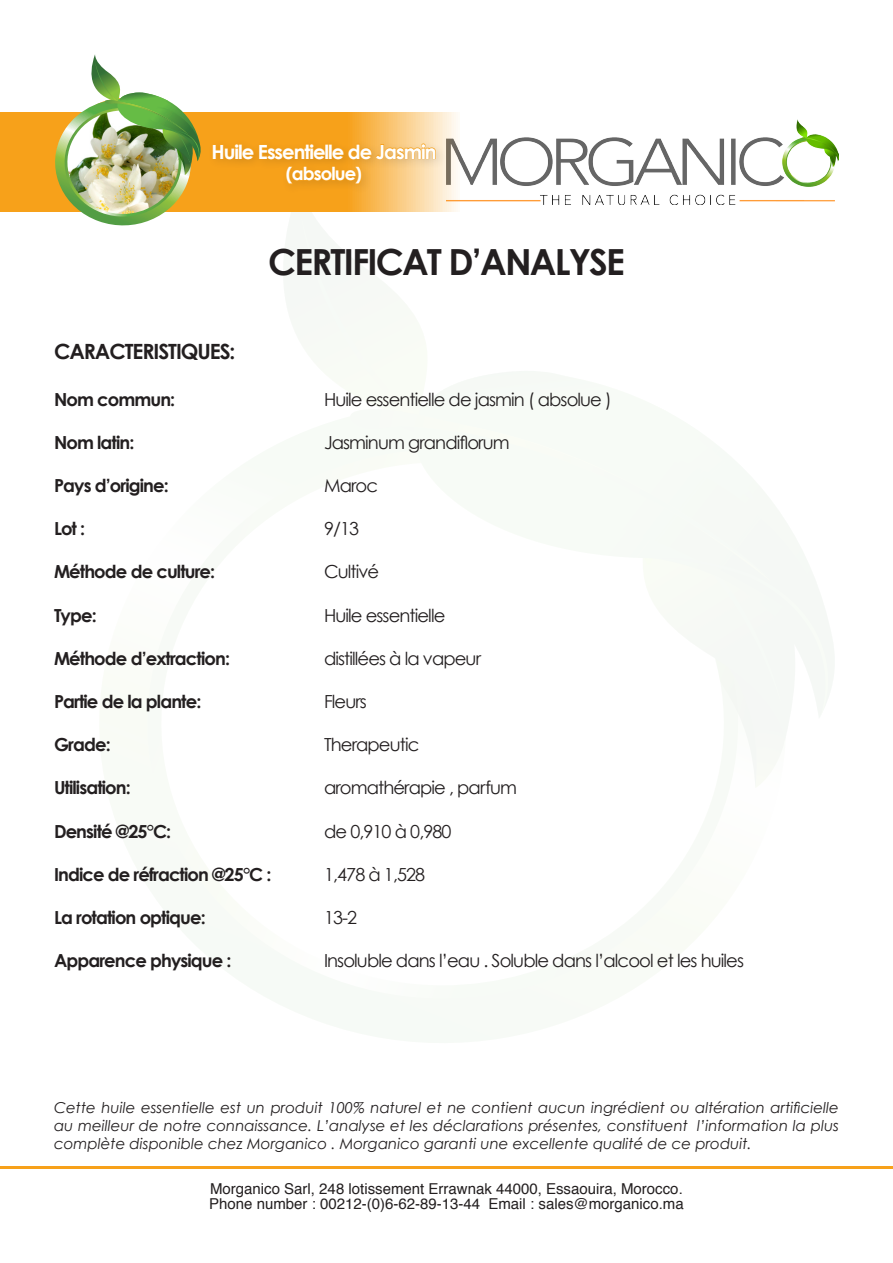
<style>
.page{position:relative;width:893px;height:1263px;background:#fff}
.page>*{position:absolute;margin:0;border:0;box-sizing:border-box;transform-origin:0 0}
.t1{font:700 36px "Century Gothic";letter-spacing:-.05em;color:#231f20}
.t2{font:700 21px "Century Gothic";letter-spacing:-.05em;color:#231f20}
.t3{font:700 19.5px "Century Gothic";letter-spacing:-.05em;color:#fff}
.t4{font:18px "Century Gothic";letter-spacing:-.05em;color:#231f20}
.t5{font:700 18px "Century Gothic";letter-spacing:-.05em;color:#231f20}
.t6{font:700 18px "Century Gothic";letter-spacing:-.05em;color:#fff}
.t7{font:italic 15px/18px "Century Gothic";color:#231f20;text-align:justify}
.t8{font:15px "Helvetica";color:#231f20}
</style>
<div class="page">
<svg style="left:262px;top:211px;width:189px;height:1px"></svg>
<img style="left:459px;top:120px;width:380px;height:84px">
<svg style="left:0;top:112px;width:459px;height:99px;background:#f6ae3f"></svg>
<div style="left:208px;top:139px;width:239px;height:56px;background:#231f20;opacity:.15"></div>
<svg style="left:212px;top:143px;width:113px;height:17px;background:#ef9b1a"></svg>
<div style="left:325px;top:144px;width:4px;height:15px;border:1px solid #f7a11a"></div>
<div style="left:329px;top:144px;width:3px;height:15px;border:1px solid #f7a11a"></div>
<svg style="left:332px;top:143px;width:104px;height:17px;background:#f1b04a"></svg>
<svg style="left:286px;top:166px;width:76px;height:19px"></svg>
<img style="left:46px;top:54px;width:155px;height:172px">
<hr style="left:0;top:1166px;width:893px;height:2px;background:#f7a11a">
<p class="t3" style="left:211px;top:139px;width:227px">Huile Essentielle de Jasmin</p>
<p class="t6" style="left:286px;top:162px;width:78px">(absolue)</p>
<p class="t1" style="left:268px;top:239px;width:358px">CERTIFICAT D’ANALYSE</p>
<p class="t2" style="left:54px;top:338px;width:183px">CARACTERISTIQUES:</p>
<p class="t5" style="left:54px;top:388px;width:123px">Nom commun:</p>
<p class="t4" style="left:324px;top:388px;width:289px">Huile essentielle de jasmin ( absolue )</p>
<p class="t5" style="left:54px;top:431px;width:82px">Nom latin:</p>
<p class="t4" style="left:324px;top:431px;width:187px">Jasminum grandiflorum</p>
<p class="t5" style="left:54px;top:474px;width:116px">Pays d’origine:</p>
<p class="t4" style="left:324px;top:474px;width:56px">Maroc</p>
<p class="t5" style="left:54px;top:517px;width:33px">Lot :</p>
<p class="t4" style="left:324px;top:518px;width:37px">9/13</p>
<p class="t5" style="left:54px;top:560px;width:163px">Méthode de culture:</p>
<p class="t4" style="left:324px;top:561px;width:57px">Cultivé</p>
<p class="t5" style="left:54px;top:604px;width:44px">Type:</p>
<p class="t4" style="left:324px;top:604px;width:123px">Huile essentielle</p>
<p class="t5" style="left:54px;top:647px;width:178px">Méthode d’extraction:</p>
<p class="t4" style="left:324px;top:647px;width:159px">distillées à la vapeur</p>
<p class="t5" style="left:54px;top:690px;width:149px">Partie de la plante:</p>
<p class="t4" style="left:324px;top:690px;width:44px">Fleurs</p>
<p class="t5" style="left:54px;top:733px;width:58px">Grade:</p>
<p class="t4" style="left:324px;top:734px;width:97px">Therapeutic</p>
<p class="t5" style="left:54px;top:776px;width:78px">Utilisation:</p>
<p class="t4" style="left:324px;top:777px;width:195px">aromathérapie , parfum</p>
<p class="t5" style="left:54px;top:820px;width:119px">Densité @25°C:</p>
<p class="t4" style="left:324px;top:820px;width:129px">de 0,910 à 0,980</p>
<p class="t5" style="left:54px;top:863px;width:219px">Indice de réfraction @25°C :</p>
<p class="t4" style="left:324px;top:863px;width:103px">1,478 à 1,528</p>
<p class="t5" style="left:54px;top:906px;width:153px">La rotation optique:</p>
<p class="t4" style="left:324px;top:906px;width:35px">13-2</p>
<p class="t5" style="left:54px;top:949px;width:179px">Apparence physique :</p>
<p class="t4" style="left:324px;top:950px;width:421px">Insoluble dans l’eau . Soluble dans l’alcool et les huiles</p>
<p class="t7" style="left:54px;top:1098px;width:786px">Cette huile essentielle est un produit 100% naturel et ne contient aucun ingrédient ou altération artificielle au meilleur de notre connaissance. L’analyse et les déclarations présentes, constituent l’information la plus complète disponible chez Morganico . Morganico garanti une excellente qualité de ce produit.</p>
<p class="t8" style="left:210px;top:1177px;width:474px">Morganico Sarl, 248 lotissement Errawnak 44000, Essaouira, Morocco.</p>
<p class="t8" style="left:209px;top:1192px;width:476px">Phone number : 00212-(0)6-62-89-13-44 Email : sales@morganico.ma</p>
</div>
